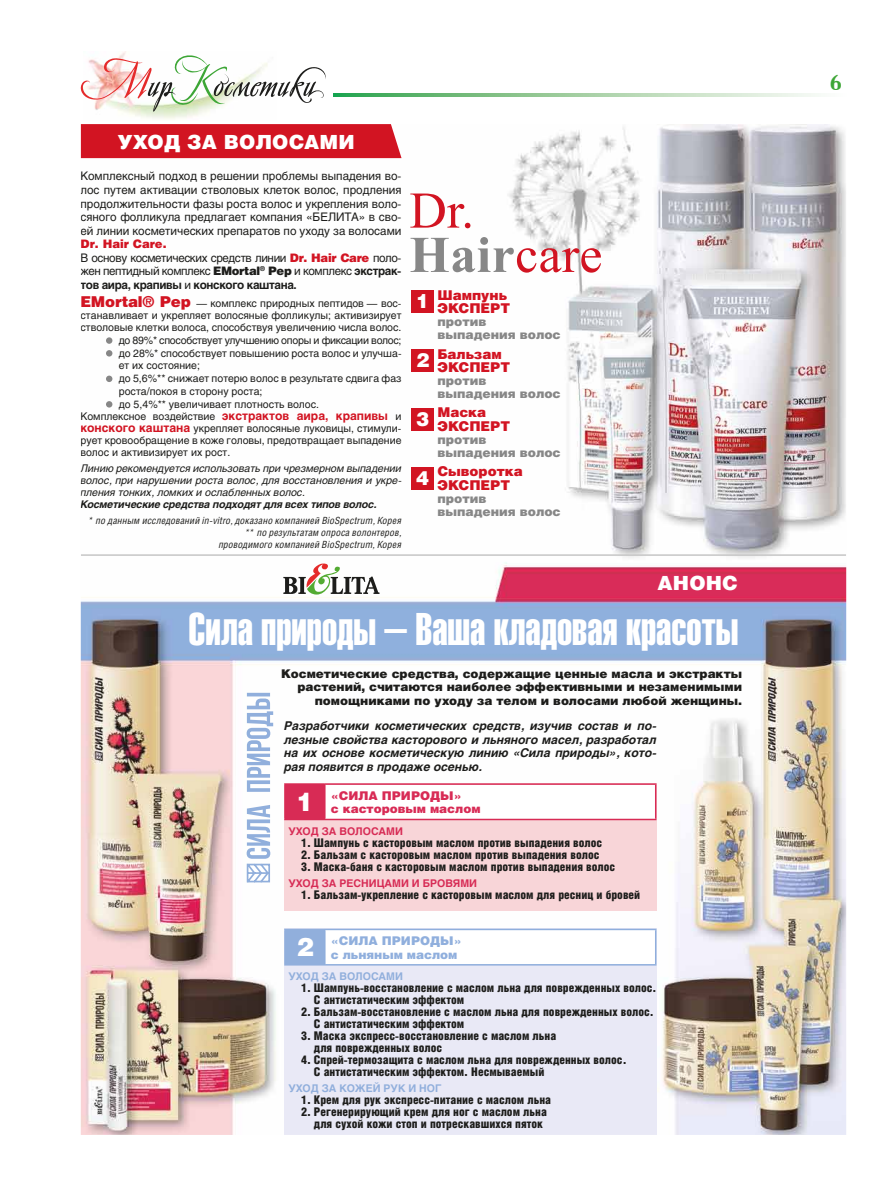
<style>
.page{position:relative;width:893px;height:1191px;background:#fff}
.page>*{position:absolute;margin:0;border:0;box-sizing:border-box;transform-origin:0 0}
.t1{font:45px "Helios Extra Compressed";color:#fff}
.t2{font:700 21.75px "Academy C";color:#3da636}
.t3{font:900 19.5px "Helios";letter-spacing:.05em;color:#fff}
.t4{font:900 13.5px/13.5px "Helios";color:#d21422}
.t5{font:900 12.3px/13.2px "Helios";color:#878787}
.t6{font:900 12px/12px "Helios Cond";color:#1d1d1b}
.t7{font:italic 700 12px/13.5px "Helios";color:#1d1d1b;text-align:justify}
.t8{font:900 12px/13.5px "Helios";color:#1d1d1b;text-align:right}
.t9{font:900 12px/13.5px "Helios";color:#d82b55}
.t10{font:900 12px/13.5px "Helios";color:#90afdd}
.t11{font:11.7px/13.5px "Helios";letter-spacing:-.03em;color:#1d1d1b;text-align:justify}
.t12{font:10.5px "Helios";color:#1d1d1b}
.t13{font:italic 10.5px/12px "Helios";color:#1d1d1b;text-align:justify}
.t14{font:10.5px "Helios";letter-spacing:-.025em;color:#1d1d1b}
.t15{font:italic 700 10.5px "Helios";letter-spacing:-.015em;color:#1d1d1b}
.t16{font:700 10.5px "Helios";color:#d72b55}
.t17{font:700 10.5px "Helios";letter-spacing:.065em;color:#91afdc}
.t18{font:italic 9.9px/12px "Helios Cond";letter-spacing:.02em;color:#1d1d1b;text-align:right}
.s1{font-weight:900;color:#d21422}
.s2{font-weight:900}
.s3{font-weight:700}
.s4{font-weight:900;font-size:15px;color:#d21422}
.s5{font-weight:700;font-size:12px;color:#d21422}
.s6{font-size:19.5px;color:#fff}
.s7{font-size:25.5px;color:#fff}
</style>
<div class="page">
<svg style="left:333px;top:94px;width:484px;height:2px"></svg>
<svg style="left:80px;top:55px;width:246px;height:53px"></svg>
<img style="left:80px;top:108px;width:767px;height:1027px">
<h3 class="t3" style="left:118px;top:130px;width:239px">Уход за волосами</h3>
<p class="t11" style="left:80px;top:169px;width:323px">Комплексный подход в решении проблемы выпадения во&shy;лос путем активации стволовых клеток волос, продления продолжительности фазы роста волос и укрепления воло&shy;сяного фолликула предлагает компания «БЕЛИТА» в сво&shy;ей линии косметических препаратов по уходу за волосами</p>
<p class="t11" style="left:80px;top:237px;width:323px;text-align:left"><span class="s1">Dr. Hair Care.<br></span>В основу косметических средств линии <span class="s1">Dr. Hair Care</span> поло&shy;жен пептидный комплекс <span class="s2">EMortal</span><sup>®</sup> <span class="s2">Pep</span> и комплекс <span class="s3">экстрак&shy;тов аира, крапивы</span> и <span class="s3">конского каштана.</span></p>
<p class="t12" style="left:80px;top:297px;width:323px"><span class="s4">EMortal® Pep</span> — комплекс природных пептидов — вос-</p>
<p class="t12" style="left:80px;top:309px;width:323px">станавливает и укрепляет волосяные фолликулы; активизирует</p>
<p class="t12" style="left:80px;top:321px;width:323px">стволовые клетки волоса, способствуя увеличению числа волос.</p>
<p class="t14" style="left:119px;top:334px;width:284px">до 89%* способствует улучшению опоры и фиксации волос;</p>
<p class="t12" style="left:119px;top:346px;width:284px">до 28%* способствует повышению роста волос и улучша-</p>
<p class="t12" style="left:119px;top:359px;width:83px">ет их состояние;</p>
<p class="t12" style="left:119px;top:372px;width:284px">до 5,6%** снижает потерю волос в результате сдвига фаз</p>
<p class="t12" style="left:119px;top:385px;width:145px">роста/покоя в сторону роста;</p>
<p class="t12" style="left:119px;top:397px;width:202px">до 5,4%** увеличивает плотность волос.</p>
<p class="t12" style="left:80px;top:409px;width:323px">Комплексное воздействие <span class="s5">экстрактов аира, крапивы</span> и</p>
<p class="t12" style="left:80px;top:421px;width:323px"><span class="s5">конского каштана</span> укрепляет волосяные луковицы, стимули-</p>
<p class="t12" style="left:80px;top:433px;width:323px">рует кровообращение в коже головы, предотвращает выпадение</p>
<p class="t12" style="left:80px;top:445px;width:151px">волос и активизирует их рост.</p>
<p class="t13" style="left:80px;top:462px;width:323px">Линию рекомендуется использовать при чрезмерном выпадении волос, при нарушении роста волос, для восстановления и укре&shy;пления тонких, ломких и ослабленных волос.</p>
<p class="t15" style="left:80px;top:498px;width:298px">Косметические средства подходят для всех типов волос.</p>
<p class="t18" style="left:89px;top:514px;width:314px">* по данным исследований in-vitro, доказано компанией BioSpectrum, Корея ** по результатам опроса волонтеров,<br>проводимого компанией BioSpectrum, Корея</p>
<p class="t4" style="left:416px;top:287px;width:96px;text-align:right"><span class="s6">1</span> Шампунь<br>ЭКСПЕРТ</p>
<p class="t5" style="left:437px;top:315px;width:125px">против выпадения волос</p>
<p class="t4" style="left:437px;top:346px;width:74px;text-indent:-21px"><span class="s6">2</span> Бальзам<br>ЭКСПЕРТ</p>
<p class="t5" style="left:437px;top:373px;width:125px">против выпадения волос</p>
<p class="t4" style="left:437px;top:405px;width:74px;text-indent:-21px"><span class="s6">3</span> Маска<br>ЭКСПЕРТ</p>
<p class="t5" style="left:437px;top:432px;width:125px">против выпадения волос</p>
<p class="t4" style="left:437px;top:464px;width:87px;text-indent:-21px"><span class="s6">4</span> Cыворотка<br>ЭКСПЕРТ</p>
<p class="t5" style="left:437px;top:491px;width:125px">против выпадения волос</p>
<h3 class="t3" style="left:657px;top:570px;width:79px">анонс</h3>
<h1 class="t1" style="left:189px;top:603px;width:551px">Сила природы – ваша кладовая красоты</h1>
<p class="t8" style="left:281px;top:666px;width:462px">Косметические средства, содержащие ценные масла и экстракты растений, считаются наиболее эффективными и незаменимыми помощниками по уходу за телом и волосами любой женщины.</p>
<p class="t7" style="left:284px;top:719px;width:374px">Разработчики косметических средств, изучив состав и по&shy;лезные свойства касторового и льняного масел, разработал на их основе косметическую линию «Сила природы», кото&shy;рая появится в продаже осенью.</p>
<p class="t9" style="left:331px;top:788px;width:151px;text-indent:-34px"><span class="s7">1</span> «Сила природы»<br>с касторовым маслом</p>
<p class="t16" style="left:288px;top:825px;width:116px">Уход за волосами</p>
<p class="t6" style="left:301px;top:836px;width:302px">1. Шампунь с касторовым маслом против выпадения волос</p>
<p class="t6" style="left:301px;top:848px;width:300px">2. Бальзам с касторовым маслом против выпадения волос</p>
<p class="t6" style="left:301px;top:860px;width:316px">3. Маска-баня с касторовым маслом против выпадения волос</p>
<p class="t16" style="left:288px;top:877px;width:190px">Уход за ресн ицами и бровями</p>
<p class="t6" style="left:301px;top:888px;width:341px">1. Бальзам-укрепление с касторовым маслом для ресниц и бровей</p>
<p class="t10" style="left:331px;top:933px;width:132px;text-indent:-34px"><span class="s7">2</span> «Сила природы» с льняным маслом</p>
<p class="t17" style="left:288px;top:970px;width:116px">Уход за волосами</p>
<p class="t6" style="left:314px;top:981px;width:344px;text-indent:-13px">1. Шампунь-восстановление с маслом льна для поврежденных волос.<br>С антистатическим эффектом</p>
<p class="t6" style="left:314px;top:1005px;width:341px;text-indent:-13px">2. Бальзам-восстановление с маслом льна для поврежденных волос.<br>С антистатическим эффектом</p>
<p class="t6" style="left:314px;top:1029px;width:244px;text-indent:-13px">3. Маска экспресс-восстановление с маслом льна для поврежденных волос</p>
<p class="t6" style="left:314px;top:1053px;width:314px;text-indent:-13px">4. Cпрей-термозащита с маслом льна для поврежденных волос.<br>С антистатическим эффектом. Несмываемый</p>
<p class="t17" style="left:288px;top:1082px;width:104px">Уход за кожей рук</p>
<p class="t17" style="left:408px;top:1082px;width:35px">и ног</p>
<p class="t6" style="left:301px;top:1094px;width:251px">1. Крем для рук экспресс-питание с маслом льна</p>
<p class="t6" style="left:314px;top:1106px;width:235px;text-indent:-13px">2. Регенерирующий крем для ног с маслом льна для сухой кожи стоп и потрескавшихся пяток</p>
<h2 class="t2" style="left:830px;top:68px;width:14px">6</h2>
</div>
